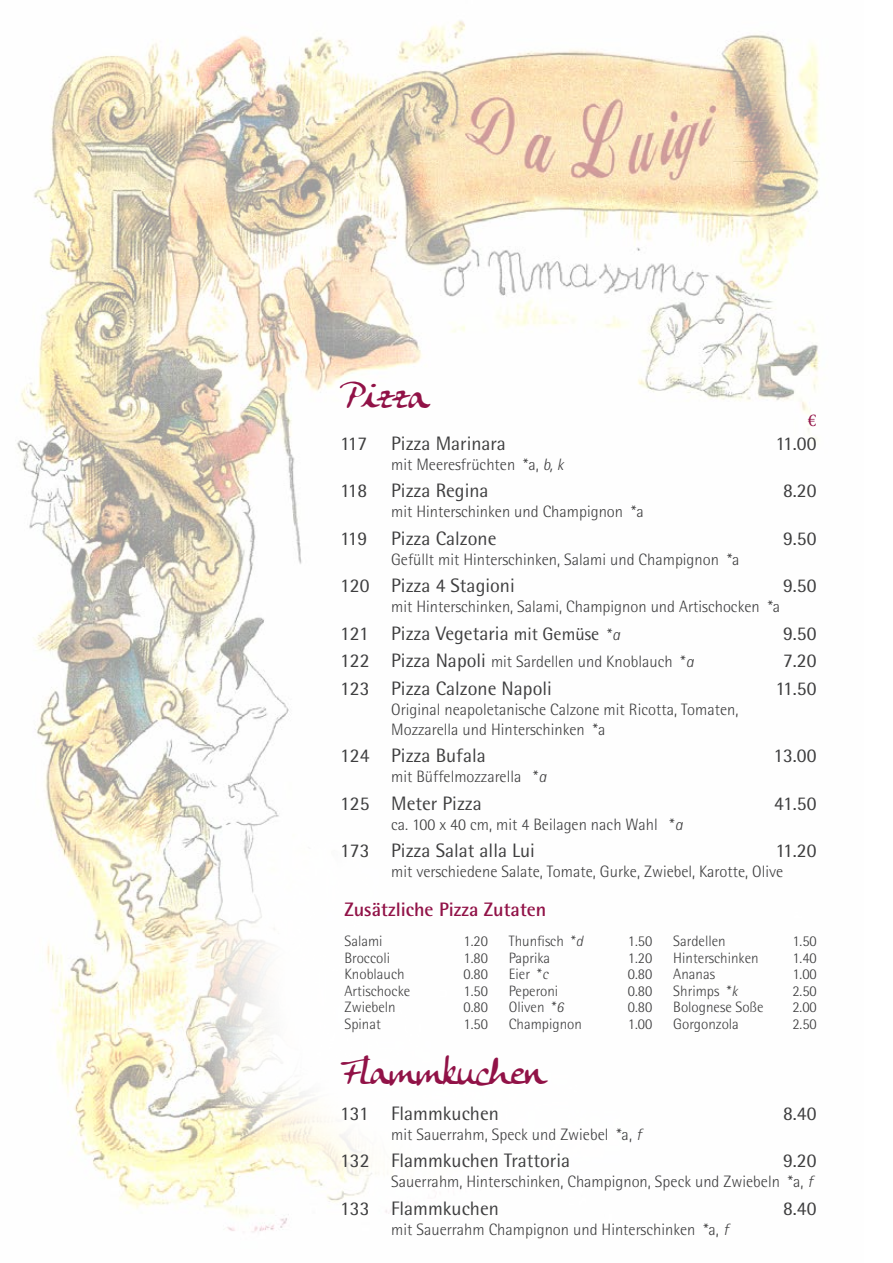
<style>
.page{position:relative;width:893px;height:1263px;background:#fff}
.page>*{position:absolute;margin:0;border:0;box-sizing:border-box;transform-origin:0 0}
.t1{font:36px "Anke Calligraphic FG";color:#911247}
.t2{font:19.5px "Rotis Semi Sans";color:#3e3e3f}
.t3{font:700 19.5px "Rotis Semi Sans";color:#911247}
.t4{font:18px "Minion Pro";color:#911247}
.t5{font:300 16.5px/19.8px "Rotis Semi Sans";color:#3e3e3f}
.t6{font:300 15px "Rotis Semi Sans";color:#3e3e3f}
.s1{font-style:italic}
.s2{font-size:18px}
.s3{font-weight:300;font-size:16.5px}
.s4{font-weight:300;font-style:italic;font-size:16.5px}
.s5{font-weight:400;font-size:19.5px}
</style>
<div class="page">
<img style="left:17px;top:20px;width:802px;height:1212px">
<div style="left:324px;top:644px;width:569px;height:619px;background:#fff"></div>
<div style="left:181px;top:705px;width:615px;height:557px;background:#fff;border-radius:50%"></div>
<h1 class="t1" style="left:340px;top:374px;width:88px">Pizza</h1>
<p class="t4" style="left:808px;top:409px;width:10px">€</p>
<p class="t2" style="left:340px;top:432px;width:167px">117 Pizza Marinara</p>
<p class="t2" style="left:775px;top:432px;width:42px">11.00</p>
<p class="t5" style="left:391px;top:454px;width:174px">mit Meeresfrüchten *a, <span class="s1">b, k</span></p>
<p class="t2" style="left:340px;top:479px;width:150px">118 Pizza Regina</p>
<p class="t2" style="left:783px;top:479px;width:35px">8.20</p>
<p class="t5" style="left:391px;top:502px;width:254px">mit Hinterschinken und Champignon *a</p>
<p class="t2" style="left:340px;top:527px;width:158px">119 Pizza Calzone</p>
<p class="t2" style="left:783px;top:527px;width:35px">9.50</p>
<p class="t5" style="left:391px;top:549px;width:350px">Gefüllt mit Hinterschinken, Salami und Champignon *a</p>
<p class="t2" style="left:340px;top:574px;width:176px">120 Pizza 4 Stagioni</p>
<p class="t2" style="left:783px;top:574px;width:35px">9.50</p>
<p class="t5" style="left:391px;top:596px;width:391px">mit Hinterschinken, Salami, Champignon und Artischocken *a</p>
<p class="t2" style="left:340px;top:622px;width:282px">121 Pizza Vegetaria <span class="s2">mit Gemüse</span> <span class="s3">*</span><span class="s4">a</span></p>
<p class="t2" style="left:783px;top:622px;width:35px">9.50</p>
<p class="t5" style="left:340px;top:652px;width:355px"><span class="s5">122 Pizza Napoli</span> mit Sardellen und Knoblauch *<span class="s1">a</span></p>
<p class="t2" style="left:783px;top:649px;width:35px">7.20</p>
<p class="t2" style="left:340px;top:677px;width:213px">123 Pizza Calzone Napoli</p>
<p class="t2" style="left:775px;top:677px;width:42px">11.50</p>
<p class="t5" style="left:391px;top:699px;width:349px">Original neapoletanische Calzone mit Ricotta, Tomaten,<br>Mozzarella und Hinterschinken *a</p>
<p class="t2" style="left:340px;top:744px;width:147px">124 Pizza Bufala</p>
<p class="t2" style="left:773px;top:744px;width:45px">13.00</p>
<p class="t5" style="left:391px;top:766px;width:157px">mit Büffelmozzarella *<span class="s1">a</span></p>
<p class="t2" style="left:340px;top:792px;width:143px">125 Meter Pizza</p>
<p class="t2" style="left:774px;top:792px;width:44px">41.50</p>
<p class="t5" style="left:391px;top:814px;width:293px">ca. 100 x 40 cm, mit 4 Beilagen nach Wahl *<span class="s1">a</span></p>
<p class="t2" style="left:340px;top:839px;width:196px">173 Pizza Salat alla Lui</p>
<p class="t2" style="left:775px;top:839px;width:42px">11.20</p>
<p class="t5" style="left:391px;top:861px;width:393px">mit verschiedene Salate, Tomate, Gurke, Zwiebel, Karotte, Olive</p>
<p class="t3" style="left:344px;top:898px;width:203px">Zusätzliche Pizza Zutaten</p>
<p class="t6" style="left:344px;top:933px;width:40px">Salami</p>
<p class="t6" style="left:463px;top:933px;width:26px">1.20</p>
<p class="t6" style="left:344px;top:949px;width:47px">Broccoli</p>
<p class="t6" style="left:463px;top:949px;width:26px">1.80</p>
<p class="t6" style="left:344px;top:966px;width:62px">Knoblauch</p>
<p class="t6" style="left:463px;top:966px;width:26px">0.80</p>
<p class="t6" style="left:344px;top:982px;width:67px">Artischocke</p>
<p class="t6" style="left:463px;top:982px;width:26px">1.50</p>
<p class="t6" style="left:344px;top:999px;width:53px">Zwiebeln</p>
<p class="t6" style="left:463px;top:999px;width:26px">0.80</p>
<p class="t6" style="left:344px;top:1015px;width:38px">Spinat</p>
<p class="t6" style="left:463px;top:1015px;width:26px">1.50</p>
<p class="t6" style="left:509px;top:933px;width:76px">Thunfisch *<span class="s1">d</span></p>
<p class="t6" style="left:628px;top:933px;width:26px">1.50</p>
<p class="t6" style="left:509px;top:949px;width:43px">Paprika</p>
<p class="t6" style="left:628px;top:949px;width:26px">1.20</p>
<p class="t6" style="left:509px;top:966px;width:41px">Eier *<span class="s1">c</span></p>
<p class="t6" style="left:628px;top:966px;width:26px">0.80</p>
<p class="t6" style="left:509px;top:982px;width:51px">Peperoni</p>
<p class="t6" style="left:628px;top:982px;width:26px">0.80</p>
<p class="t6" style="left:509px;top:999px;width:56px">Oliven *<span class="s1">6</span></p>
<p class="t6" style="left:628px;top:999px;width:26px">0.80</p>
<p class="t6" style="left:509px;top:1015px;width:75px">Champignon</p>
<p class="t6" style="left:628px;top:1015px;width:26px">1.00</p>
<p class="t6" style="left:673px;top:933px;width:54px">Sardellen</p>
<p class="t6" style="left:792px;top:933px;width:26px">1.50</p>
<p class="t6" style="left:673px;top:949px;width:87px">Hinterschinken</p>
<p class="t6" style="left:792px;top:949px;width:26px">1.40</p>
<p class="t6" style="left:673px;top:966px;width:43px">Ananas</p>
<p class="t6" style="left:792px;top:966px;width:26px">1.00</p>
<p class="t6" style="left:673px;top:982px;width:66px">Shrimps *<span class="s1">k</span></p>
<p class="t6" style="left:792px;top:982px;width:26px">2.50</p>
<p class="t6" style="left:673px;top:999px;width:92px">Bolognese Soße</p>
<p class="t6" style="left:792px;top:999px;width:26px">2.00</p>
<p class="t6" style="left:673px;top:1015px;width:67px">Gorgonzola</p>
<p class="t6" style="left:792px;top:1015px;width:26px">2.50</p>
<h1 class="t1" style="left:340px;top:1050px;width:206px">Flammkuchen</h1>
<p class="t2" style="left:340px;top:1102px;width:160px">131 Flammkuchen</p>
<p class="t2" style="left:783px;top:1102px;width:35px">8.40</p>
<p class="t5" style="left:391px;top:1124px;width:251px">mit Sauerrahm, Speck und Zwiebel *a, <span class="s1">f</span></p>
<p class="t2" style="left:340px;top:1149px;width:231px">132 Flammkuchen Trattoria</p>
<p class="t2" style="left:783px;top:1149px;width:35px">9.20</p>
<p class="t5" style="left:391px;top:1171px;width:423px">Sauerrahm, Hinterschinken, Champignon, Speck und Zwiebeln *a, <span class="s1">f</span></p>
<p class="t2" style="left:340px;top:1196px;width:160px">133 Flammkuchen</p>
<p class="t2" style="left:783px;top:1196px;width:35px">8.40</p>
<p class="t5" style="left:391px;top:1219px;width:338px">mit Sauerrahm Champignon und Hinterschinken *a, <span class="s1">f</span></p>
</div>
